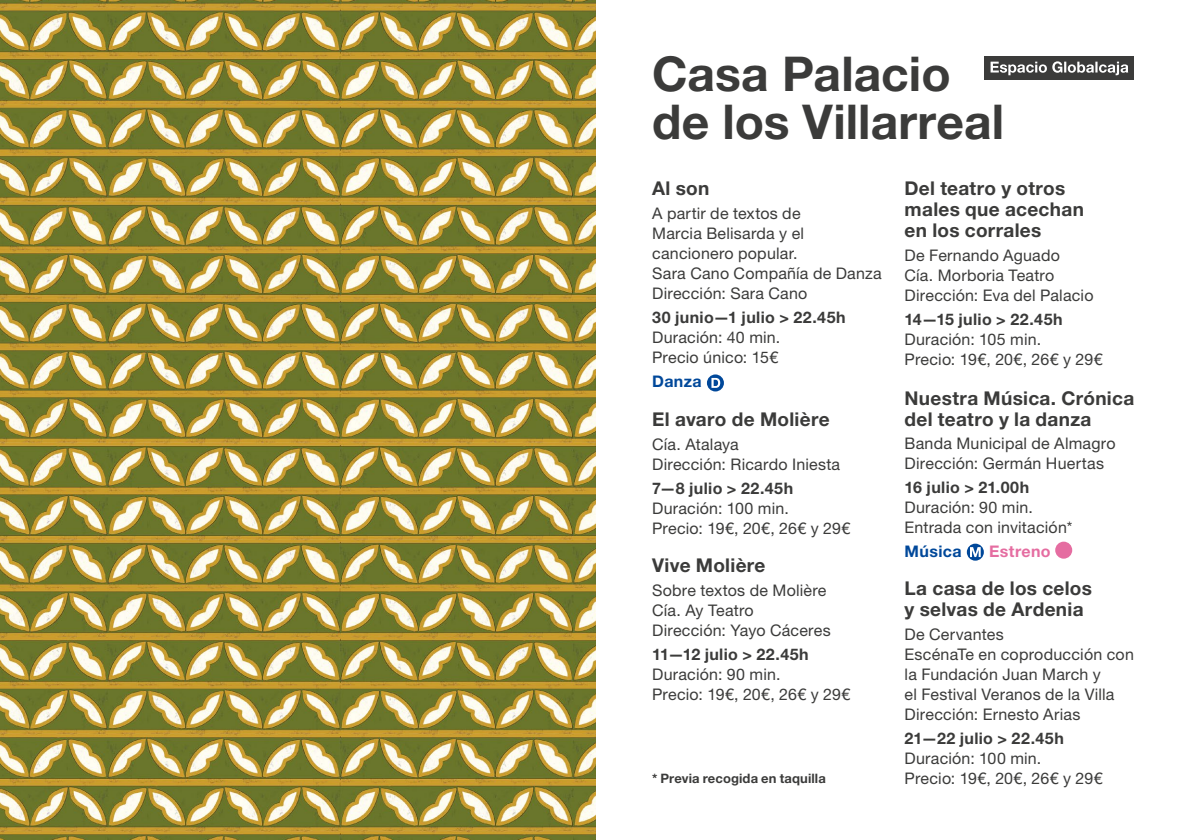
<style>
.page{position:relative;width:1191px;height:840px;background:#fff}
.page>*{position:absolute;margin:0;border:0;box-sizing:border-box;transform-origin:0 0}
.t1{font:700 48px/48px "Helvetica Neue LT Std";letter-spacing:.005em;color:#3b3b3a}
.t2{font:700 19px/21px "Helvetica Neue LT Std";letter-spacing:.015em;color:#3b3b3a}
.t3{font:16px/20px "Helvetica Neue LT Std";letter-spacing:.015em;color:#3b3b3a}
.t4{font:700 16px "Helvetica Neue LT Std";letter-spacing:.02em;color:#3b3b3a}
.t5{font:700 16px "Helvetica Neue LT Std";letter-spacing:.025em;color:#00489a}
.t6{font:700 16px "Helvetica Neue LT Std";letter-spacing:.025em;color:#e56da1}
.t7{font:700 13px "Helvetica Neue LT Std";letter-spacing:.01em;color:#3b3b3a}
</style>
<div class="page">
<img style="left:0;top:0;width:595px;height:839px">
<svg style="left:707px;top:374px;width:17px;height:17px"></svg>
<svg style="left:711px;top:378px;width:9px;height:9px"></svg>
<svg style="left:966px;top:543px;width:17px;height:17px"></svg>
<svg style="left:970px;top:547px;width:10px;height:9px"></svg>
<div style="left:1055px;top:541px;width:17px;height:17px;background:#e56da1;border-radius:50%"></div>
<div style="left:984px;top:57px;width:150px;height:23px;background:#3b3b3a"></div>
<svg style="left:990px;top:61px;width:138px;height:14px"></svg>
<h1 class="t1" style="left:652px;top:49px;width:353px">Casa Palacio de los Villarreal</h1>
<p class="t2" style="left:652px;top:177px;width:59px">Al son</p>
<p class="t3" style="left:652px;top:203px;width:231px">A partir de textos de<br>Marcia Belisarda y el cancionero popular.<br>Sara Cano Compañía de Danza<br>Dirección: Sara Cano</p>
<p class="t4" style="left:652px;top:307px;width:195px">30 junio—1 julio &gt; 22.45h</p>
<p class="t3" style="left:652px;top:327px;width:130px">Duración: 40 min.<br>Precio único: 15€</p>
<p class="t5" style="left:652px;top:371px;width:51px">Danza</p>
<p class="t2" style="left:652px;top:407px;width:179px">El avaro de Molière</p>
<p class="t3" style="left:652px;top:433px;width:189px">Cía. Atalaya<br>Dirección: Ricardo Iniesta</p>
<p class="t4" style="left:652px;top:477px;width:142px">7—8 julio &gt; 22.45h</p>
<p class="t3" style="left:652px;top:497px;width:200px">Duración: 100 min.<br>Precio: 19€, 20€, 26€ y 29€</p>
<p class="t2" style="left:652px;top:553px;width:115px">Vive Molière</p>
<p class="t3" style="left:652px;top:579px;width:180px">Sobre textos de Molière<br>Cía. Ay Teatro<br>Dirección: Yayo Cáceres</p>
<p class="t4" style="left:652px;top:643px;width:158px">11—12 julio &gt; 22.45h</p>
<p class="t3" style="left:652px;top:663px;width:200px">Duración: 90 min.<br>Precio: 19€, 20€, 26€ y 29€</p>
<p class="t7" style="left:652px;top:770px;width:175px">* Previa recogida en taquilla</p>
<p class="t2" style="left:904px;top:177px;width:181px">Del teatro y otros males que acechan en los corrales</p>
<p class="t3" style="left:904px;top:245px;width:190px">De Fernando Aguado<br>Cía. Morboria Teatro<br>Dirección: Eva del Palacio</p>
<p class="t4" style="left:904px;top:309px;width:159px">14—15 julio &gt; 22.45h</p>
<p class="t3" style="left:904px;top:329px;width:200px">Duración: 105 min.<br>Precio: 19€, 20€, 26€ y 29€</p>
<p class="t2" style="left:904px;top:387px;width:231px">Nuestra Música. Crónica del teatro y la danza</p>
<p class="t3" style="left:904px;top:432px;width:212px">Banda Municipal de Almagro<br>Dirección: Germán Huertas</p>
<p class="t4" style="left:904px;top:476px;width:126px">16 julio &gt; 21.00h</p>
<p class="t3" style="left:904px;top:496px;width:169px">Duración: 90 min.<br>Entrada con invitación*</p>
<p class="t5" style="left:904px;top:540px;width:58px">Música</p>
<p class="t6" style="left:989px;top:540px;width:63px">Estreno</p>
<p class="t2" style="left:904px;top:576px;width:189px">La casa de los celos y selvas de Ardenia</p>
<p class="t3" style="left:904px;top:623px;width:231px">De Cervantes<br>EscénaTe en coproducción con la Fundación Juan March y<br>el Festival Veranos de la Villa<br>Dirección: Ernesto Arias</p>
<p class="t4" style="left:904px;top:727px;width:161px">21—22 julio &gt; 22.45h</p>
<p class="t3" style="left:904px;top:747px;width:200px">Duración: 100 min.<br>Precio: 19€, 20€, 26€ y 29€</p>
</div>
